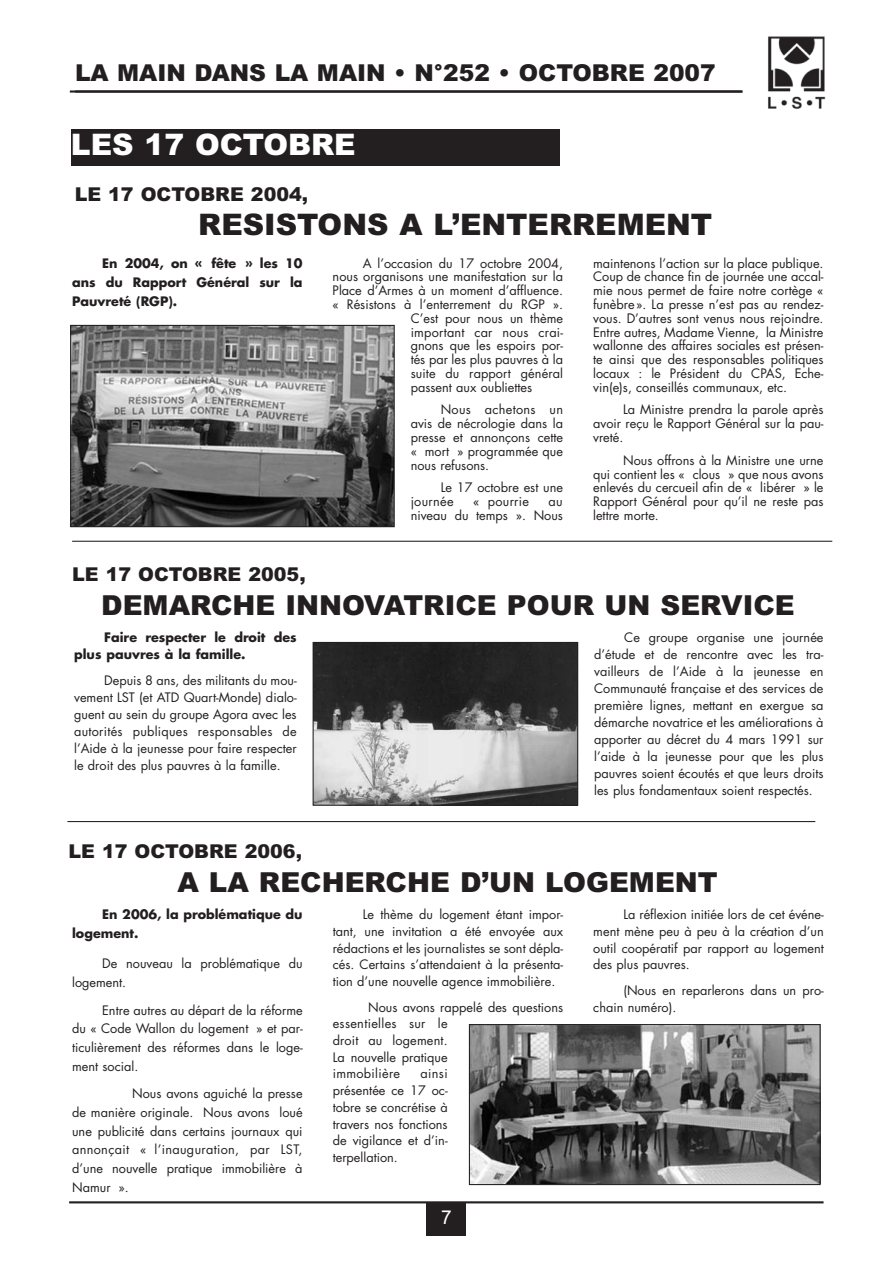
<style>
.page{position:relative;width:893px;height:1263px;background:#fff}
.page>*{position:absolute;margin:0;border:0;box-sizing:border-box;transform-origin:0 0}
.t1{font:900 29.7px "Arial";color:#231f20}
.t2{font:900 29.7px "Arial";color:#fff}
.t3{font:900 27.6px "Arial";color:#231f20}
.t4{font:900 23.25px "Arial";color:#231f20}
.t5{font:900 19.05px "Arial";color:#231f20}
.t6{font:19.05px "Arial";color:#fff}
.t7{font:12.75px/13.8px "Futura";color:#231f20;text-align:justify}
.t8{font:700 12.75px/19px "Futura";color:#231f20}
.t9{font:12.75px "Futura";letter-spacing:.025em;color:#231f20}
</style>
<div class="page">
<div style="left:427px;top:1202px;width:39px;height:34px;background:#231f20"></div>
<hr style="left:69px;top:1201px;width:754px;height:2px;background:#231f20">
<img style="left:768px;top:36px;width:58px;height:73px">
<hr style="left:70px;top:90px;width:672px;height:3px;background:#231f20">
<div style="left:71px;top:129px;width:489px;height:36px;background:#231f20"></div>
<img style="left:471px;top:1026px;width:348px;height:157px">
<div style="left:469px;top:1024px;width:352px;height:161px;border:1px solid #231f20"></div>
<svg style="left:67px;top:324px;width:766px;height:499px"></svg>
<h3 class="t4" style="left:75px;top:60px;width:642px">LA MAIN DANS LA MAIN • N°252 • OCTOBRE 2007</h3>
<h1 class="t2" style="left:71px;top:127px;width:286px">LES 17 OCTOBRE</h1>
<h3 class="t5" style="left:75px;top:183px;width:235px">LE 17 OCTOBRE 2004,</h3>
<h1 class="t1" style="left:198px;top:207px;width:515px">RESISTONS A L’ENTERREMENT</h1>
<p class="t8" style="left:72px;top:254px;width:232px;text-align:justify;text-indent:30px">En 2004, on « fête » les 10 ans du Rapport Général sur la Pauvreté (RGP).</p>
<p class="t7" style="left:363px;top:257px;width:202px">A l’occasion du 17 octobre 2004,</p>
<p class="t7" style="left:333px;top:271px;width:232px">nous organisons une manifestation sur la</p>
<p class="t7" style="left:333px;top:285px;width:232px">Place d’Armes à un moment d’affluence.</p>
<p class="t7" style="left:333px;top:298px;width:232px">« Résistons à l’enterrement du RGP ».</p>
<p class="t7" style="left:411px;top:312px;width:154px">C’est pour nous un thème</p>
<p class="t7" style="left:411px;top:326px;width:154px">important car nous crai-</p>
<p class="t7" style="left:411px;top:340px;width:154px">gnons que les espoirs por-</p>
<p class="t7" style="left:411px;top:354px;width:154px">tés par les plus pauvres à la</p>
<p class="t7" style="left:411px;top:367px;width:154px">suite du rapport général</p>
<p class="t7" style="left:411px;top:381px;width:123px">passent aux oubliettes</p>
<p class="t7" style="left:411px;top:404px;width:154px;text-indent:30px">Nous achetons un avis de nécrologie dans la presse et annonçons cette « mort » programmée que nous refusons.</p>
<p class="t7" style="left:411px;top:482px;width:154px;text-indent:30px">Le 17 octobre est une journée</p>
<p class="t9" style="left:473px;top:496px;width:57px">« pourrie</p>
<p class="t7" style="left:411px;top:496px;width:154px;text-align:right">au<br>niveau du temps ». Nous</p>
<p class="t7" style="left:593px;top:257px;width:232px">maintenons l’action sur la place publique.<br>Coup de chance fin de journée une accal&shy;mie nous permet de faire notre cortège « funèbre». La presse n’est pas au rendez&shy;vous. D’autres sont venus nous rejoindre.<br>Entre autres, Madame Vienne, la Ministre wallonne des affaires sociales est présen&shy;te ainsi que des responsables politiques locaux : le Président du CPAS, Eche - vin(e)s, conseillés communaux, etc.</p>
<p class="t7" style="left:593px;top:404px;width:232px;text-indent:30px">La Ministre prendra la parole après avoir reçu le Rapport Général sur la pau&shy;vreté.</p>
<p class="t7" style="left:593px;top:454px;width:232px;text-indent:30px">Nous offrons à la Ministre une urne qui contient les « clous » que nous avons enlevés du cercueil afin de « libérer » le Rapport Général pour qu’il ne reste pas lettre morte.</p>
<h3 class="t5" style="left:72px;top:564px;width:235px">LE 17 OCTOBRE 2005,</h3>
<h2 class="t3" style="left:101px;top:589px;width:695px">DEMARCHE INNOVATRICE POUR UN SERVICE</h2>
<p class="t8" style="left:74px;top:630px;width:224px;line-height:17px;text-indent:30px">Faire respecter le droit des plus pauvres à la famille.</p>
<p class="t7" style="left:74px;top:673px;width:224px;line-height:17px;text-indent:30px">Depuis 8 ans, des militants du mou&shy;vement LST (et ATD Quart-Monde) dialo&shy;guent au sein du groupe Agora avec les autorités publiques responsables de l’Aide à la jeunesse pour faire respecter le droit des plus pauvres à la famille.</p>
<p class="t7" style="left:594px;top:630px;width:231px;line-height:17px;text-indent:30px">Ce groupe organise une journée d’étude et de rencontre avec les tra&shy;vailleurs de l’Aide à la jeunesse en Communauté française et des services de première lignes, mettant en exergue sa démarche novatrice et les améliorations à apporter au décret du 4 mars 1991 sur l’aide à la jeunesse pour que les plus pauvres soient écoutés et que leurs droits les plus fondamentaux soient respectés.</p>
<h3 class="t5" style="left:68px;top:840px;width:235px">LE 17 OCTOBRE 2006,</h3>
<h2 class="t3" style="left:177px;top:866px;width:542px">A LA RECHERCHE D’UN LOGEMENT</h2>
<p class="t8" style="left:72px;top:906px;width:232px;line-height:18.6px;text-indent:30px">En 2006, la problématique du logement.</p>
<p class="t7" style="left:72px;top:955px;width:232px;line-height:18.6px;text-indent:30px">De nouveau la problématique du logement.</p>
<p class="t7" style="left:72px;top:1002px;width:232px;line-height:18.6px;text-indent:30px">Entre autres au départ de la réforme du « Code Wallon du logement » et par&shy;ticulièrement des réformes dans le loge&shy;ment social.</p>
<p class="t7" style="left:72px;top:1085px;width:232px;line-height:18.6px;text-indent:60px">Nous avons aguiché la presse de manière originale. Nous avons loué une publicité dans certains journaux qui annonçait « l’inauguration, par LST, d’une nouvelle pratique immobilière à Namur ».</p>
<p class="t7" style="left:333px;top:907px;width:232px;line-height:16.6px;text-indent:30px">Le thème du logement étant impor&shy;tant, une invitation a été envoyée aux rédactions et les journalistes se sont dépla&shy;cés. Certains s’attendaient à la présenta&shy;tion d’une nouvelle agence immobilière.</p>
<p class="t7" style="left:333px;top:1000px;width:232px;line-height:16.6px;text-align:left;text-indent:35px">Nous avons rappelé des questions essentielles sur le<br>droit au logement.<br>La nouvelle pratique<br>immobilière</p>
<p class="t7" style="left:333px;top:1066px;width:116px;line-height:16.6px;text-indent:88px">ainsi présentée ce 17 oc - tobre se concrétise à travers nos fonctions de vigilance et d’in&shy;terpellation.</p>
<h3 class="t6" style="left:441px;top:1210px;width:12px">7</h3>
<p class="t7" style="left:593px;top:907px;width:232px;line-height:16.6px;text-indent:30px">La réflexion initiée lors de cet événe&shy;ment mène peu à peu à la création d’un outil coopératif par rapport au logement des plus pauvres.</p>
<p class="t7" style="left:593px;top:983px;width:232px;line-height:16.6px;text-indent:30px">(Nous en reparlerons dans un pro&shy;chain numéro).</p>
</div>
